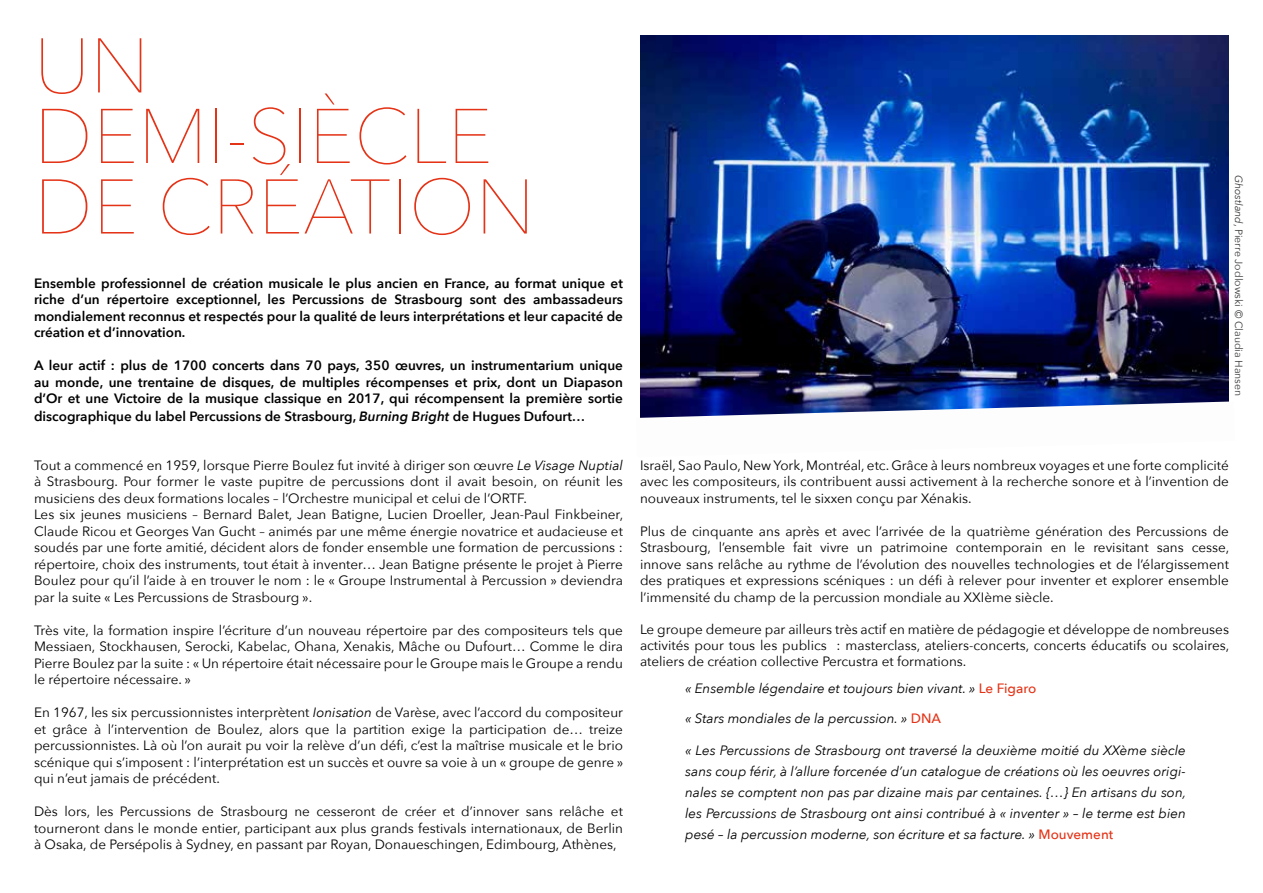
<style>
.page{position:relative;width:1263px;height:893px;background:#fff}
.page>*{position:absolute;margin:0;border:0;box-sizing:border-box;transform-origin:0 0}
.t1{font:200 76.5px/70.5px "Avenir Next";color:#e43317}
.t2{font:13.5px/16.5px "Avenir Next";color:#000;text-align:justify}
.t3{font:600 13.5px/16.5px "Avenir Next";color:#000;text-align:justify}
.t4{font:italic 13.5px/21px "Avenir Next";color:#000;text-align:justify}
.t5{font:10.5px "Avenir Next";color:#3c3c3b}
.s1{font-style:italic}
.s2{font-weight:500;font-style:normal;color:#e43317}
</style>
<div class="page">
<img style="left:640px;top:35px;width:589px;height:366px">
<img style="left:640px;top:401px;width:589px;height:17px">
<h1 class="t1" style="left:34px;top:28px;width:502px">UN<br>DEMI-SIÈCLE<br>DE CRÉATION</h1>
<p class="t3" style="left:34px;top:275px;width:590px">Ensemble professionnel de création musicale le plus ancien en France, au format unique et riche d’un répertoire exceptionnel, les Percussions de Strasbourg sont des ambassadeurs mondialement reconnus et respectés pour la qualité de leurs interprétations et leur capacité de création et d’innovation.</p>
<p class="t3" style="left:34px;top:357px;width:590px">A leur actif : plus de 1700 concerts dans 70 pays, 350 œuvres, un instrumentarium unique au monde, une trentaine de disques, de multiples récompenses et prix, dont un Diapason d’Or et une Victoire de la musique classique en 2017, qui récompensent la première sortie</p>
<p class="t3" style="left:34px;top:409px;width:553px">discographique du label Percussions de Strasbourg, <span class="s1">Burning Bright</span> de Hugues Dufourt…</p>
<p class="t2" style="left:34px;top:457px;width:591px;text-align:left">Tout a commencé en 1959, lorsque Pierre Boulez fut invité à diriger son œuvre <span class="s1">Le Visage Nuptial </span>à Strasbourg. Pour former le vaste pupitre de percussions dont il avait besoin, on réunit les musiciens des deux formations locales – l’Orchestre municipal et celui de l’ORTF.<br>Les six jeunes musiciens – Bernard Balet, Jean Batigne, Lucien Droeller, Jean-Paul Finkbeiner, Claude Ricou et Georges Van Gucht – animés par une même énergie novatrice et audacieuse et soudés par une forte amitié, décident alors de fonder ensemble une formation de percussions : répertoire, choix des instruments, tout était à inventer… Jean Batigne présente le projet à Pierre Boulez pour qu’il l’aide à en trouver le nom : le « Groupe Instrumental à Percussion » deviendra par la suite « Les Percussions de Strasbourg ».</p>
<p class="t2" style="left:34px;top:622px;width:590px">Très vite, la formation inspire l’écriture d’un nouveau répertoire par des compositeurs tels que Messiaen, Stockhausen, Serocki, Kabelac, Ohana, Xenakis, Mâche ou Dufourt… Comme le dira Pierre Boulez par la suite : « Un répertoire était nécessaire pour le Groupe mais le Groupe a rendu le répertoire nécessaire. »</p>
<p class="t2" style="left:34px;top:704px;width:591px">En 1967, les six percussionnistes interprètent <span class="s1">Ionisation</span> de Varèse, avec l’accord du compositeur et grâce à l’intervention de Boulez, alors que la partition exige la participation de… treize percussionnistes. Là où l’on aurait pu voir la relève d’un défi, c’est la maîtrise musicale et le brio scénique qui s’imposent : l’interprétation est un succès et ouvre sa voie à un « groupe de genre » qui n’eut jamais de précédent.</p>
<p class="t2" style="left:34px;top:803px;width:590px">Dès lors, les Percussions de Strasbourg ne cesseront de créer et d’innover sans relâche et tourneront dans le monde entier, participant aux plus grands festivals internationaux, de Berlin à Osaka, de Persépolis à Sydney, en passant par Royan, Donaueschingen, Edimbourg, Athènes,</p>
<p class="t5" style="left:1247px;top:175px;width:223px;rotate:90deg"><span class="s1">Ghostland</span>, Pierre Jodlowski © Claudia Hansen</p>
<p class="t2" style="left:640px;top:456px;width:590px">Israël, Sao Paulo, New York, Montréal, etc. Grâce à leurs nombreux voyages et une forte complicité avec les compositeurs, ils contribuent aussi activement à la recherche sonore et à l’invention de nouveaux instruments, tel le sixxen conçu par Xénakis.</p>
<p class="t2" style="left:640px;top:523px;width:591px">Plus de cinquante ans après et avec l’arrivée de la quatrième génération des Percussions de Strasbourg, l’ensemble fait vivre un patrimoine contemporain en le revisitant sans cesse, innove sans relâche au rythme de l’évolution des nouvelles technologies et de l’élargissement des pratiques et expressions scéniques : un défi à relever pour inventer et explorer ensemble l’immensité du champ de la percussion mondiale au XXIème siècle.</p>
<p class="t2" style="left:640px;top:621px;width:591px">Le groupe demeure par ailleurs très actif en matière de pédagogie et développe de nombreuses activités pour tous les publics : masterclass, ateliers-concerts, concerts éducatifs ou scolaires, ateliers de création collective Percustra et formations.</p>
<p class="t4" style="left:685px;top:679px;width:353px">« Ensemble légendaire et toujours bien vivant. » <span class="s2">Le Figaro</span></p>
<p class="t4" style="left:685px;top:709px;width:257px">« Stars mondiales de la percussion. » <span class="s2">DNA</span></p>
<p class="t4" style="left:685px;top:741px;width:503px">« Les Percussions de Strasbourg ont traversé la deuxième moitié du XXème siècle sans coup férir, à l’allure forcenée d’un catalogue de créations où les oeuvres origi&shy;nales se comptent non pas par dizaine mais par centaines. {…} En artisans du son, les Percussions de Strasbourg ont ainsi contribué à « inventer » – le terme est bien pesé – la percussion moderne, son écriture et sa facture. » <span class="s2">Mouvement</span></p>
</div>
